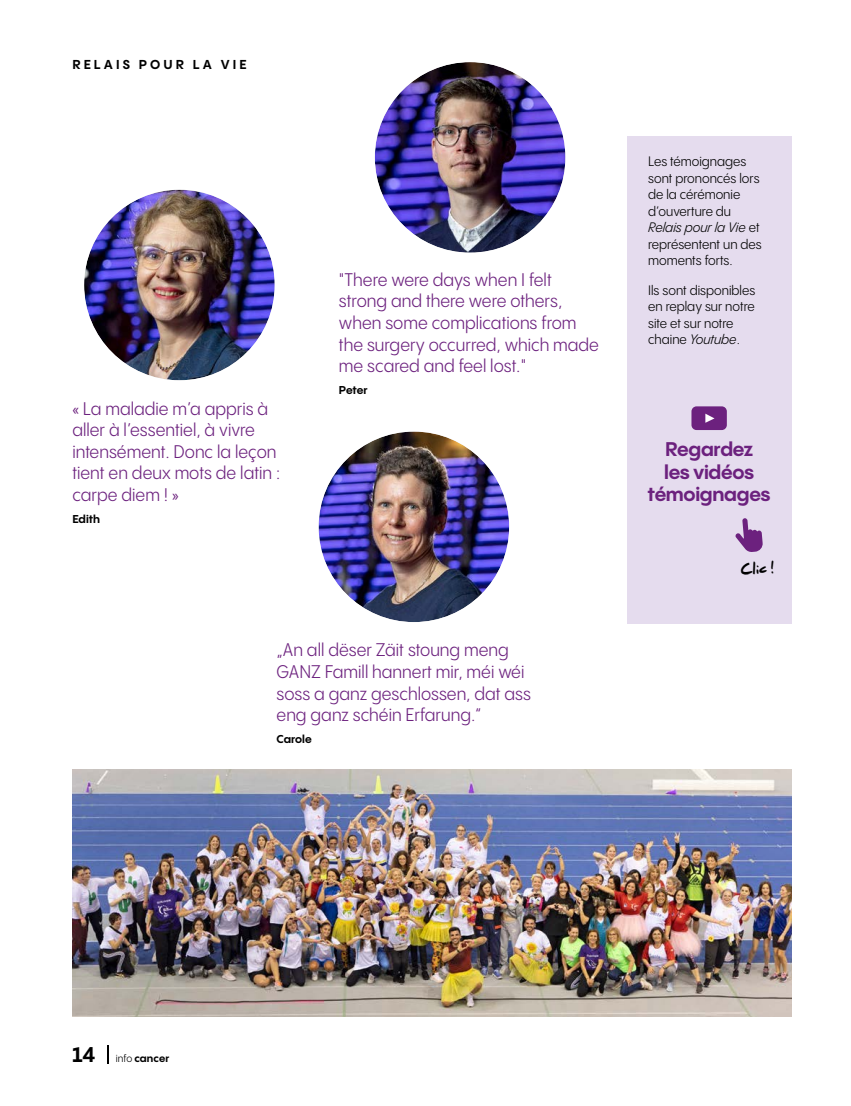
<style>
.page{position:relative;width:851px;height:1106px;background:#fff}
.page>*{position:absolute;margin:0;border:0;box-sizing:border-box;transform-origin:0 0}
.t1{font:700 21px "PP Pangram Sans";color:#000}
.t2{font:700 19.5px/22.5px "PP Pangram Sans";letter-spacing:-.02em;color:#6c217e;text-align:center}
.t3{font:18px/21.6px "PP Pangram Sans Compact";color:#6c217e}
.t4{font:13.5px/16.5px "PP Pangram Sans Compact";color:#000}
.t5{font:900 13.5px "Daniel";color:#000}
.t6{font:700 12.75px "PP Pangram Sans";letter-spacing:.24em;color:#000}
.t7{font:700 11.25px "PP Pangram Sans";color:#000}
.t8{font:700 10.5px "PP Pangram Sans";letter-spacing:.01em;color:#000}
.s1{font-style:italic}
.s2{font-family:"PP Pangram Sans Compact";font-weight:400}
</style>
<div class="page">
<svg style="left:107px;top:1045px;width:1px;height:18px"></svg>
<img style="left:375px;top:62px;width:190px;height:191px;border-radius:95px">
<div style="left:364px;top:51px;width:212px;height:213px;border:11px solid #fff;border-radius:50%"></div>
<img style="left:318px;top:431px;width:191px;height:191px;border-radius:95px">
<div style="left:307px;top:420px;width:213px;height:213px;border:11px solid #fff;border-radius:50%"></div>
<img style="left:84px;top:190px;width:191px;height:190px;border-radius:95px">
<div style="left:73px;top:179px;width:213px;height:212px;border:11px solid #fff;border-radius:50%"></div>
<img style="left:72px;top:770px;width:719px;height:246px">
<div style="left:626px;top:136px;width:165px;height:487px;background:#e5dcee"></div>
<div style="left:691px;top:406px;width:35px;height:24px;background:#6c217e;border-radius:5px"></div>
<svg style="left:705px;top:413px;width:9px;height:10px"></svg>
<svg style="left:735px;top:518px;width:27px;height:34px"></svg>
<p class="t6" style="left:72px;top:56px;width:176px">RELAIS POUR LA VIE</p>
<p class="t3" style="left:72px;top:397px;width:209px">« La maladie m’a appris à aller à l’essentiel, à vivre intensément. Donc la leçon tient en deux mots de latin : carpe diem ! »</p>
<p class="t7" style="left:72px;top:512px;width:29px">Edith</p>
<p class="t3" style="left:339px;top:268px;width:261px">"There were days when I felt strong and there were others, when some complications from the surgery occurred, which made me scared and feel lost."</p>
<p class="t7" style="left:339px;top:383px;width:30px">Peter</p>
<p class="t3" style="left:276px;top:639px;width:256px">„An all dëser Zäit stoung meng<br>GANZ Famill hannert mir, méi wéi soss a ganz geschlossen, dat ass eng ganz schéin Erfarung.“</p>
<p class="t7" style="left:276px;top:732px;width:37px">Carole</p>
<p class="t4" style="left:648px;top:153px;width:115px">Les témoignages sont prononcés lors de la cérémonie d’ouverture du<br><span class="s1">Relais pour la Vie</span> et représentent un des moments forts.</p>
<p class="t4" style="left:648px;top:282px;width:109px">Ils sont disponibles en replay sur notre site et sur notre chaine <span class="s1">Youtube</span>.</p>
<p class="t2" style="left:647px;top:438px;width:124px">Regardez<br>les vidéos témoignages</p>
<p class="t5" style="left:740px;top:562px;width:36px;rotate:-4deg">Clic !</p>
<p class="t1" style="left:72px;top:1041px;width:24px">14</p>
<p class="t8" style="left:116px;top:1051px;width:55px"><span class="s2">info</span> cancer</p>
</div>
